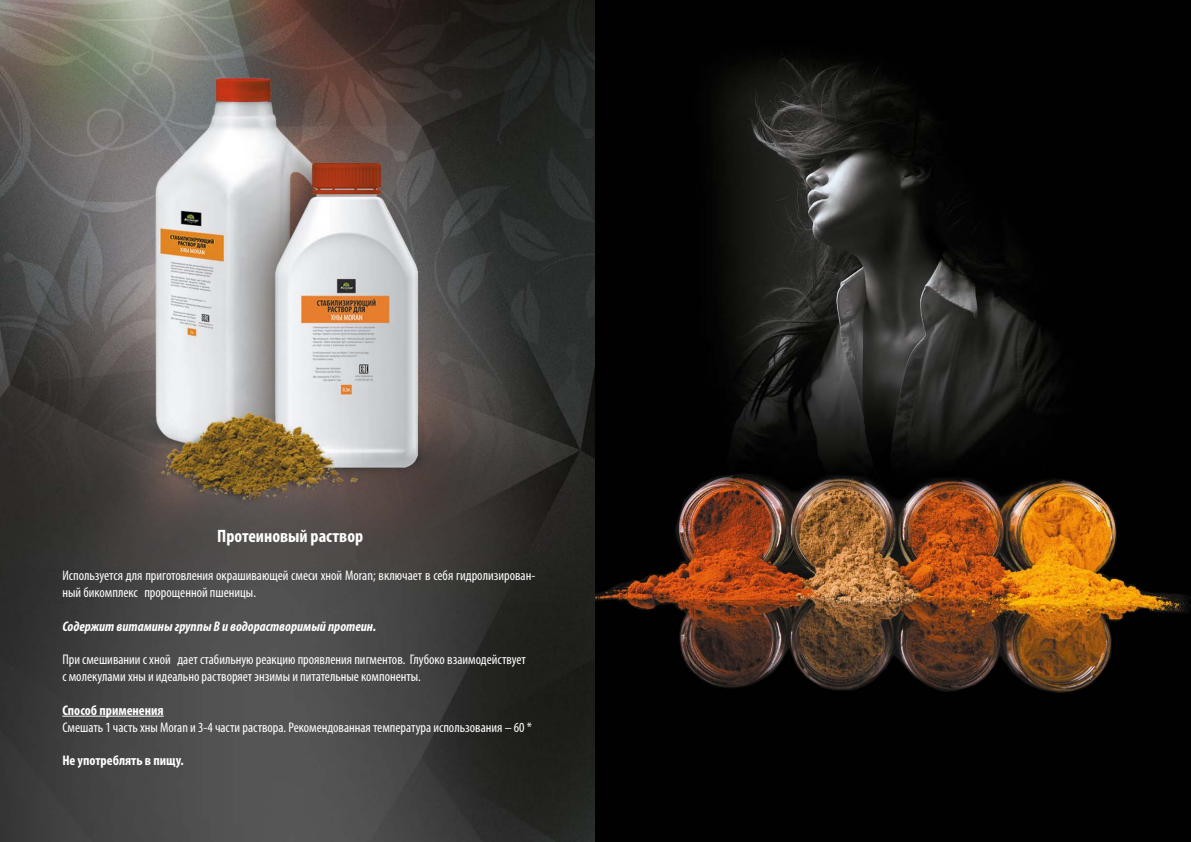
<style>
.page{position:relative;width:1191px;height:842px;background:#fff}
.page>*{position:absolute;margin:0;border:0;box-sizing:border-box;transform-origin:0 0}
.t1{font:700 condensed 18px "Myriad Pro";color:#fff}
.t2{font:condensed 14px/16.8px "Myriad Pro";color:#fff}
.t3{font:italic 700 condensed 14px "Myriad Pro";color:#fff}
.t4{font:700 condensed 14px "Myriad Pro";color:#fff}
</style>
<div class="page">
<img style="left:0;top:0;width:1191px;height:842px">
<hr style="left:62px;top:716px;width:102px;height:1px;background:#fff">
<p class="t1" style="left:217px;top:525px;width:147px">Протеиновый раствор</p>
<p class="t2" style="left:62px;top:567px;width:474px">Используется для приготовления окрашивающей смеси хной Moran; включает в себя гидролизирован&shy;ный бикомплекс пророщенной пшеницы.</p>
<p class="t3" style="left:62px;top:617px;width:315px">Содержит витамины группы В и водорастворимый протеин.</p>
<p class="t2" style="left:62px;top:651px;width:465px">При смешивании с хной дает стабильную реакцию проявления пигментов. Глубоко взаимодействует с молекулами хны и идеально растворяет энзимы и питательные компоненты.</p>
<p class="t4" style="left:62px;top:701px;width:103px">Способ применения</p>
<p class="t2" style="left:62px;top:718px;width:471px">Смешать 1 часть хны Moran и 3-4 части раствора. Рекомендованная температура использования – 60 *</p>
<p class="t4" style="left:62px;top:752px;width:123px">Не употреблять в пищу.</p>
</div>
